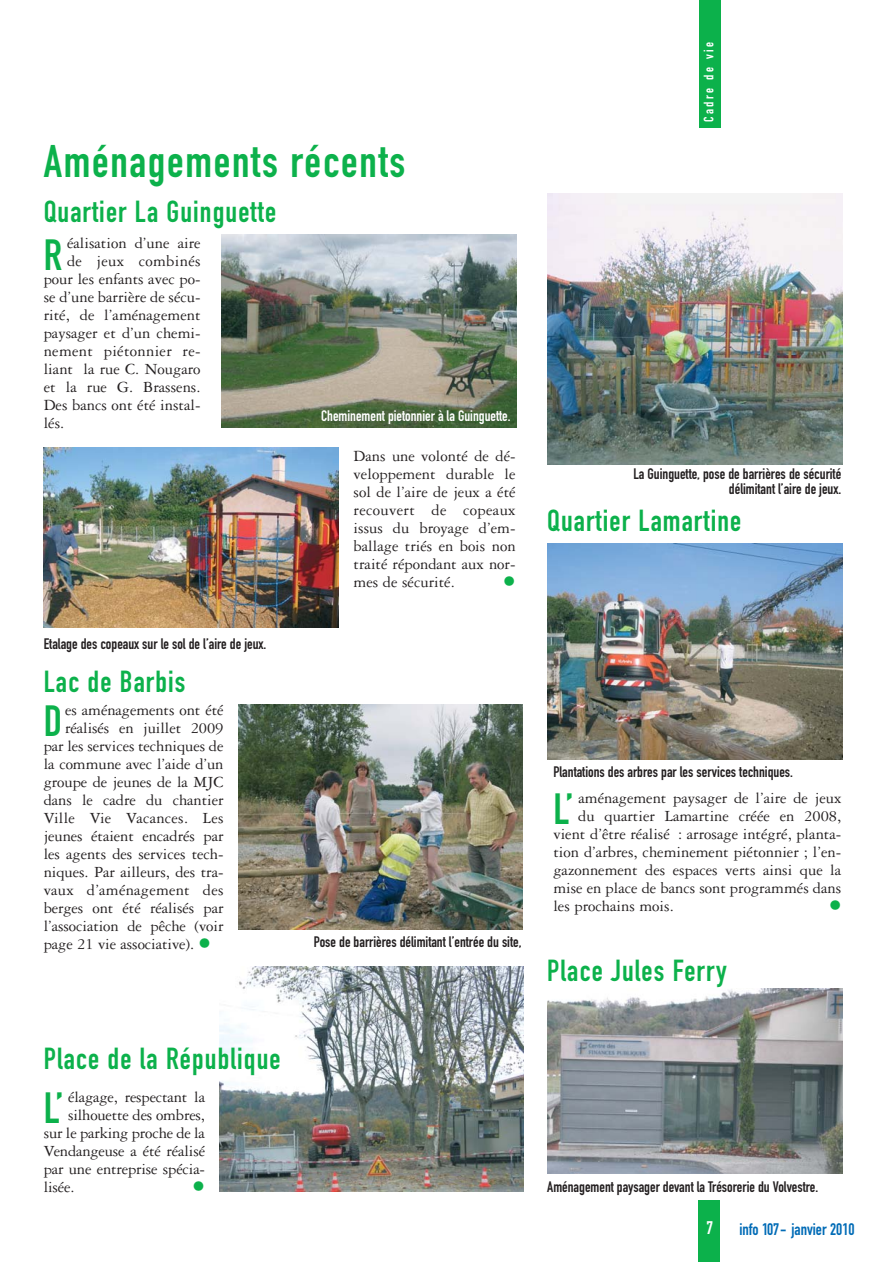
<style>
.page{position:relative;width:892px;height:1262px;background:#fff}
.page>*{position:absolute;margin:0;border:0;box-sizing:border-box;transform-origin:0 0}
.t1{font:45px "DIN Engschrift Alternate";letter-spacing:.035em;color:#0cb14b}
.t2{font:43.05px "DIN Engschrift Alternate";color:#0cb14b}
.t3{font:30px "DIN Engschrift Alternate";letter-spacing:.035em;color:#0cb14b}
.t4{font:18px "DIN Engschrift Alternate";color:#fff}
.t5{font:16.5px/18px "Garamond Three";color:#231f20;text-align:justify}
.t6{font:16.5px "Garamond Three";letter-spacing:.02em;color:#231f20}
.t7{font:16.5px "DIN Engschrift Alternate";color:#006bb6}
.t8{font:15px/15px "DIN Engschrift Alternate";color:#231f20;text-align:right}
.t9{font:15px "DIN Engschrift Alternate";color:#fff}
.t10{font:13.5px "DIN Engschrift Alternate";letter-spacing:.185em;color:#fff}
</style>
<div class="page">
<img style="left:43px;top:0;width:800px;height:1261px">
<svg style="left:200px;top:937px;width:9px;height:10px"></svg>
<svg style="left:504px;top:576px;width:10px;height:9px"></svg>
<svg style="left:830px;top:900px;width:10px;height:9px"></svg>
<svg style="left:194px;top:1180px;width:9px;height:10px"></svg>
<h1 class="t1" style="left:44px;top:145px;width:363px">Aménagements récents</h1>
<h3 class="t3" style="left:44px;top:200px;width:234px">Quartier La Guinguette</h3>
<h2 class="t2" style="left:44px;top:239px;width:20px">R</h2>
<p class="t5" style="left:67px;top:235px;width:135px">éalisation d’une aire</p>
<p class="t6" style="left:67px;top:255px;width:135px">de jeux combinés</p>
<p class="t5" style="left:44px;top:271px;width:158px">pour les enfants avec po-</p>
<p class="t5" style="left:44px;top:289px;width:158px">se d’une barrière de sécu-</p>
<p class="t5" style="left:44px;top:307px;width:158px">rité, de l’aménagement</p>
<p class="t5" style="left:44px;top:325px;width:158px">paysager et d’un chemi-</p>
<p class="t6" style="left:44px;top:345px;width:158px">nement piétonnier re-</p>
<p class="t5" style="left:44px;top:361px;width:158px">liant la rue C. Nougaro</p>
<p class="t5" style="left:44px;top:379px;width:158px">et la rue G. Brassens.</p>
<p class="t5" style="left:44px;top:397px;width:158px">Des bancs ont été instal-</p>
<p class="t5" style="left:44px;top:415px;width:22px">lés.</p>
<p class="t8" style="left:44px;top:637px;width:224px">Etalage des copeaux sur le sol de l’aire de jeux.</p>
<h3 class="t3" style="left:44px;top:670px;width:143px">Lac de Barbis</h3>
<h2 class="t2" style="left:44px;top:705px;width:20px">D</h2>
<p class="t5" style="left:65px;top:702px;width:160px">es aménagements ont été</p>
<p class="t5" style="left:65px;top:720px;width:160px">réalisés en juillet 2009</p>
<p class="t5" style="left:44px;top:738px;width:181px">par les services techniques de</p>
<p class="t5" style="left:44px;top:756px;width:181px">la commune avec l’aide d’un</p>
<p class="t5" style="left:44px;top:774px;width:181px">groupe de jeunes de la MJC</p>
<p class="t5" style="left:44px;top:792px;width:181px">dans le cadre du chantier</p>
<p class="t5" style="left:44px;top:810px;width:181px">Ville Vie Vacances. Les</p>
<p class="t5" style="left:44px;top:828px;width:181px">jeunes étaient encadrés par</p>
<p class="t5" style="left:44px;top:846px;width:181px">les agents des services tech-</p>
<p class="t5" style="left:44px;top:864px;width:181px">niques. Par ailleurs, des tra-</p>
<p class="t5" style="left:44px;top:882px;width:181px">vaux d’aménagement des</p>
<p class="t5" style="left:44px;top:900px;width:181px">berges ont été réalisés par</p>
<p class="t5" style="left:44px;top:918px;width:181px">l’association de pêche (voir</p>
<p class="t5" style="left:44px;top:936px;width:152px">page 21 vie associative).</p>
<p class="t9" style="left:321px;top:410px;width:191px">Cheminement pietonnier à la Guinguette.</p>
<p class="t5" style="left:353px;top:448px;width:163px">Dans une volonté de dé&shy;veloppement durable le sol de l’aire de jeux a été recouvert de copeaux issus du broyage d’em&shy;ballage triés en bois non traité répondant aux nor&shy;mes de sécurité.</p>
<p class="t8" style="left:314px;top:935px;width:209px">Pose de barrières délimitant l’entrée du site,</p>
<h3 class="t3" style="left:44px;top:1047px;width:238px">Place de la République</h3>
<h2 class="t2" style="left:44px;top:1092px;width:21px">L’</h2>
<p class="t5" style="left:68px;top:1089px;width:138px">élagage, respectant la</p>
<p class="t5" style="left:68px;top:1107px;width:138px">silhouette des ombres,</p>
<p class="t5" style="left:44px;top:1125px;width:163px">sur le parking proche de la</p>
<p class="t5" style="left:44px;top:1143px;width:163px">Vendangeuse a été réalisé</p>
<p class="t5" style="left:44px;top:1161px;width:163px">par une entreprise spécia-</p>
<p class="t5" style="left:44px;top:1179px;width:32px">lisée.</p>
<p class="t10" style="left:704px;top:122px;width:82px;rotate:-90deg">Cadre de vie</p>
<p class="t8" style="left:633px;top:467px;width:209px">La Guinguette, pose de barrières de sécurité délimitant l’aire de jeux.</p>
<h3 class="t3" style="left:547px;top:509px;width:195px">Quartier Lamartine</h3>
<p class="t8" style="left:553px;top:765px;width:241px">Plantations des arbres par les services techniques.</p>
<h2 class="t2" style="left:553px;top:793px;width:22px">L’</h2>
<p class="t5" style="left:578px;top:790px;width:264px">aménagement paysager de l’aire de jeux</p>
<p class="t5" style="left:578px;top:808px;width:264px">du quartier Lamartine créée en 2008,</p>
<p class="t5" style="left:553px;top:826px;width:289px">vient d’être réalisé : arrosage intégré, planta-</p>
<p class="t5" style="left:553px;top:844px;width:289px">tion d’arbres, cheminement piétonnier ; l’en-</p>
<p class="t5" style="left:553px;top:862px;width:289px">gazonnement des espaces verts ainsi que la</p>
<p class="t5" style="left:553px;top:880px;width:289px">mise en place de bancs sont programmés dans</p>
<p class="t5" style="left:553px;top:898px;width:122px">les prochains mois.</p>
<h3 class="t3" style="left:547px;top:959px;width:181px">Place Jules Ferry</h3>
<p class="t8" style="left:547px;top:1180px;width:272px">Aménagement paysager devant la Trésorerie du Volvestre.</p>
<p class="t4" style="left:706px;top:1221px;width:8px">7</p>
<p class="t7" style="left:739px;top:1222px;width:117px">info 107- janvier 2010</p>
</div>
